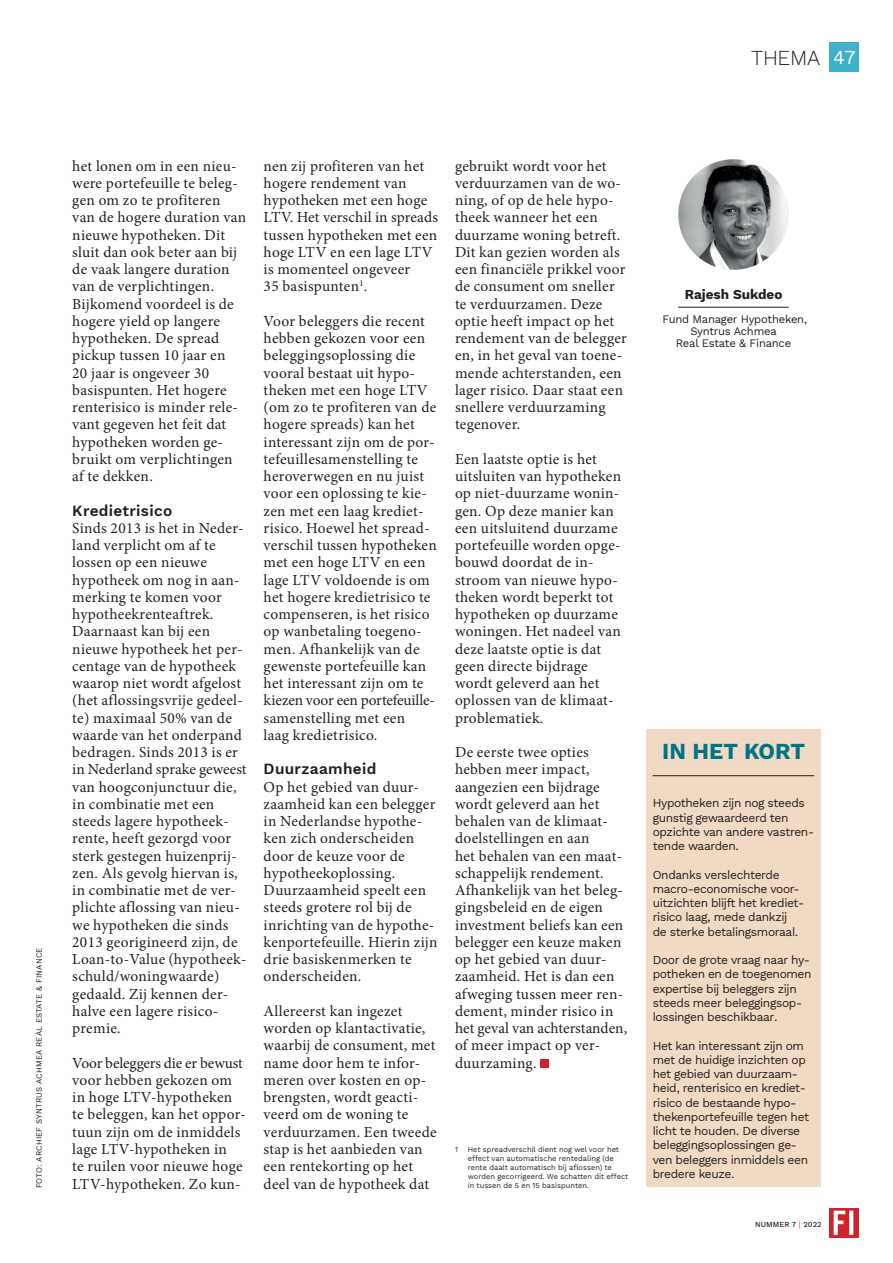
<style>
.page{position:relative;width:893px;height:1263px;background:#fff}
.page>*{position:absolute;margin:0;border:0;box-sizing:border-box;transform-origin:0 0}
.t1{font:700 22.5px "Work Sans";color:#007487}
.t2{font:300 21px "Work Sans";letter-spacing:-.015em;color:#231f20}
.t3{font:15.3px/17.2px "Minion Pro";letter-spacing:.02em;color:#231f20}
.t4{font:600 15.3px "Work Sans";letter-spacing:.02em;color:#231f20}
.t5{font:700 13.5px "Work Sans";color:#231f20}
.t6{font:12px/14.2px "Work Sans";letter-spacing:-.03em;color:#231f20}
.t7{font:11.25px/12px "Work Sans";letter-spacing:-.02em;color:#231f20;text-align:center}
.t8{font:7.95px "Work Sans";letter-spacing:.02em;color:#231f20}
.t9{font:7.5px/9px "Work Sans";color:#231f20}
.t10{font:500 7.5px "Work Sans";letter-spacing:.02em;color:#231f20}
.s1{font-weight:400;font-size:19.5px;color:#fff}
.s2{font-weight:400;color:#d1232a}
</style>
<div class="page">
<div style="left:829px;top:43px;width:30px;height:29px;background:#3fb1c8"></div>
<svg style="left:829px;top:1208px;width:30px;height:30px"></svg>
<svg style="left:834px;top:1210px;width:19px;height:25px"></svg>
<div style="left:540px;top:1059px;width:9px;height:9px;background:#d1232a"></div>
<img style="left:678px;top:159px;width:111px;height:111px;border-radius:55px">
<hr style="left:678px;top:307px;width:111px;height:1px;background:#231f20">
<div style="left:646px;top:729px;width:175px;height:457px;background:#f0dac4"></div>
<hr style="left:653px;top:775px;width:161px;height:1px;background:#231f20">
<h2 class="t2" style="left:751px;top:42px;width:106px">THEMA <span class="s1">47</span></h2>
<p class="t8" style="left:33px;top:1188px;width:242px;rotate:-90deg">FOTO: ARCHIEF SYNTRUS ACHMEA REAL ESTATE &amp; FINANCE</p>
<p class="t3" style="left:72px;top:157px;width:176px">het lonen om in een nieu&shy;were portefeuille te beleg&shy;gen om zo te profiteren van de hogere duration van nieuwe hypotheken. Dit sluit dan ook beter aan bij de vaak langere duration van de verplichtingen.<br>Bijkomend voordeel is de hogere yield op langere hypotheken. De spread pickup tussen 10 jaar en<br>20 jaar is ongeveer 30 basispunten. Het hogere renterisico is minder rele&shy;vant gegeven het feit dat hypotheken worden ge&shy;bruikt om verplichtingen af te dekken.</p>
<p class="t4" style="left:72px;top:499px;width:101px">Kredietrisico</p>
<p class="t3" style="left:72px;top:519px;width:176px">Sinds 2013 is het in Neder&shy;land verplicht om af te lossen op een nieuwe hypotheek om nog in aan&shy;merking te komen voor hypotheekrenteaftrek.<br>Daarnaast kan bij een nieuwe hypotheek het per&shy;centage van de hypotheek waarop niet wordt afgelost (het aflossingsvrije gedeel&shy;te) maximaal 50% van de waarde van het onderpand bedragen. Sinds 2013 is er in Nederland sprake geweest van hoogconjunctuur die, in combinatie met een steeds lagere hypotheek&shy;rente, heeft gezorgd voor sterk gestegen huizenprij&shy;zen. Als gevolg hiervan is, in combinatie met de ver&shy;plichte aflossing van nieu&shy;we hypotheken die sinds<br>2013 georigineerd zijn, de<br>Loan-to-Value (hypotheek&shy;schuld/woningwaarde) gedaald. Zij kennen der&shy;halve een lagere risico&shy;premie.</p>
<p class="t3" style="left:72px;top:1054px;width:175px">Voor beleggers die er bewust voor hebben gekozen om in hoge LTV-hypotheken te beleggen, kan het oppor&shy;tuun zijn om de inmiddels lage LTV-hypotheken in<br>te ruilen voor nieuwe hoge</p>
<p class="t3" style="left:72px;top:1175px;width:170px">LTV-hypotheken. Zo kun-</p>
<p class="t3" style="left:264px;top:157px;width:176px">nen zij profiteren van het hogere rendement van hypotheken met een hoge<br>LTV. Het verschil in spreads tussen hypotheken met een hoge LTV en een lage LTV is momenteel ongeveer<br>35 basispunten<sup>1</sup>.</p>
<p class="t3" style="left:264px;top:312px;width:175px">Voor beleggers die recent hebben gekozen voor een beleggingsoplossing die vooral bestaat uit hypo&shy;theken met een hoge LTV (om zo te profiteren van de hogere spreads) kan het interessant zijn om de por&shy;tefeuillesamenstelling te heroverwegen en nu juist voor een oplossing te kie&shy;zen met een laag krediet&shy;risico. Hoewel het spread&shy;verschil tussen hypotheken met een hoge LTV en een lage LTV voldoende is om het hogere kredietrisico te compenseren, is het risico op wanbetaling toegeno&shy;men. Afhankelijk van de gewenste portefeuille kan het interessant zijn om te kiezen voor een portefeuille-- samenstelling met een<br>laag kredietrisico.</p>
<p class="t4" style="left:264px;top:757px;width:114px">Duurzaamheid</p>
<p class="t3" style="left:264px;top:778px;width:175px">Op het gebied van duur&shy;zaamheid kan een belegger in Nederlandse hypothe&shy;ken zich onderscheiden door de keuze voor de hypotheekoplossing.<br>Duurzaamheid speelt een steeds grotere rol bij de inrichting van de hypothe&shy;kenportefeuille. Hierin zijn drie basiskenmerken te onderscheiden.</p>
<p class="t3" style="left:264px;top:1002px;width:174px">Allereerst kan ingezet worden op klantactivatie, waarbij de consument, met name door hem te infor&shy;meren over kosten en op&shy;brengsten, wordt geacti&shy;veerd om de woning te verduurzamen. Een tweede stap is het aanbieden van een rentekorting op het deel van de hypotheek dat</p>
<p class="t3" style="left:455px;top:157px;width:173px">gebruikt wordt voor het verduurzamen van de wo&shy;ning, of op de hele hypo&shy;theek wanneer het een duurzame woning betreft.<br>Dit kan gezien worden als een financiële prikkel voor de consument om sneller te verduurzamen. Deze optie heeft impact op het rendement van de belegger en, in het geval van toene&shy;mende achterstanden, een lager risico. Daar staat een snellere verduurzaming tegenover.</p>
<p class="t3" style="left:455px;top:450px;width:168px">Een laatste optie is het uitsluiten van hypotheken op niet-duurzame wonin&shy;gen. Op deze manier kan een uitsluitend duurzame portefeuille worden opge&shy;bouwd doordat de in&shy;stroom van nieuwe hypo&shy;theken wordt beperkt tot hypotheken op duurzame woningen. Het nadeel van deze laatste optie is dat geen directe bijdrage wordt geleverd aan het oplossen van de klimaat&shy;problematiek.</p>
<p class="t3" style="left:455px;top:744px;width:174px">De eerste twee opties hebben meer impact, aangezien een bijdrage wordt geleverd aan het behalen van de klimaat&shy;doelstellingen en aan<br>het behalen van een maat&shy;schappelijk rendement.<br>Afhankelijk van het beleg&shy;gingsbeleid en de eigen investment beliefs kan een belegger een keuze maken op het gebied van duur&shy;zaamheid. Het is dan een afweging tussen meer ren&shy;dement, minder risico in het geval van achterstanden, of meer impact op ver&shy;duurzaming.</p>
<p class="t9" style="left:455px;top:1145px;width:4px">1</p>
<p class="t9" style="left:468px;top:1145px;width:162px">Het spreadverschil dient nog wel voor het effect van automatische rentedaling (de rente daalt automatisch bij aflossen) te worden gecorrigeerd. We schatten dit effect in tussen de 5 en 15 basispunten.</p>
<p class="t5" style="left:685px;top:284px;width:99px">Rajesh Sukdeo</p>
<p class="t7" style="left:662px;top:313px;width:146px">Fund Manager Hypotheken,<br>Syntrus Achmea<br>Real Estate &amp; Finance</p>
<h1 class="t1" style="left:662px;top:734px;width:144px">IN HET KORT</h1>
<p class="t6" style="left:653px;top:796px;width:163px">Hypotheken zijn nog steeds gunstig gewaardeerd ten opzichte van andere vastren&shy;tende waarden.</p>
<p class="t6" style="left:653px;top:867px;width:153px">Ondanks verslechterde macro-economische voor&shy;uitzichten blijft het krediet&shy;risico laag, mede dankzij de sterke betalingsmoraal.</p>
<p class="t6" style="left:653px;top:952px;width:160px">Door de grote vraag naar hy&shy;potheken en de toegenomen expertise bij beleggers zijn steeds meer beleggingsop&shy;lossingen beschikbaar.</p>
<p class="t6" style="left:653px;top:1038px;width:158px">Het kan interessant zijn om met de huidige inzichten op het gebied van duurzaam&shy;heid, renterisico en krediet&shy;risico de bestaande hypo&shy;thekenportefeuille tegen het licht te houden. De diverse beleggingsoplossingen ge&shy;ven beleggers inmiddels een bredere keuze.</p>
<p class="t10" style="left:755px;top:1219px;width:68px">NUMMER 7 <span class="s2">|</span> 2022</p>
</div>
